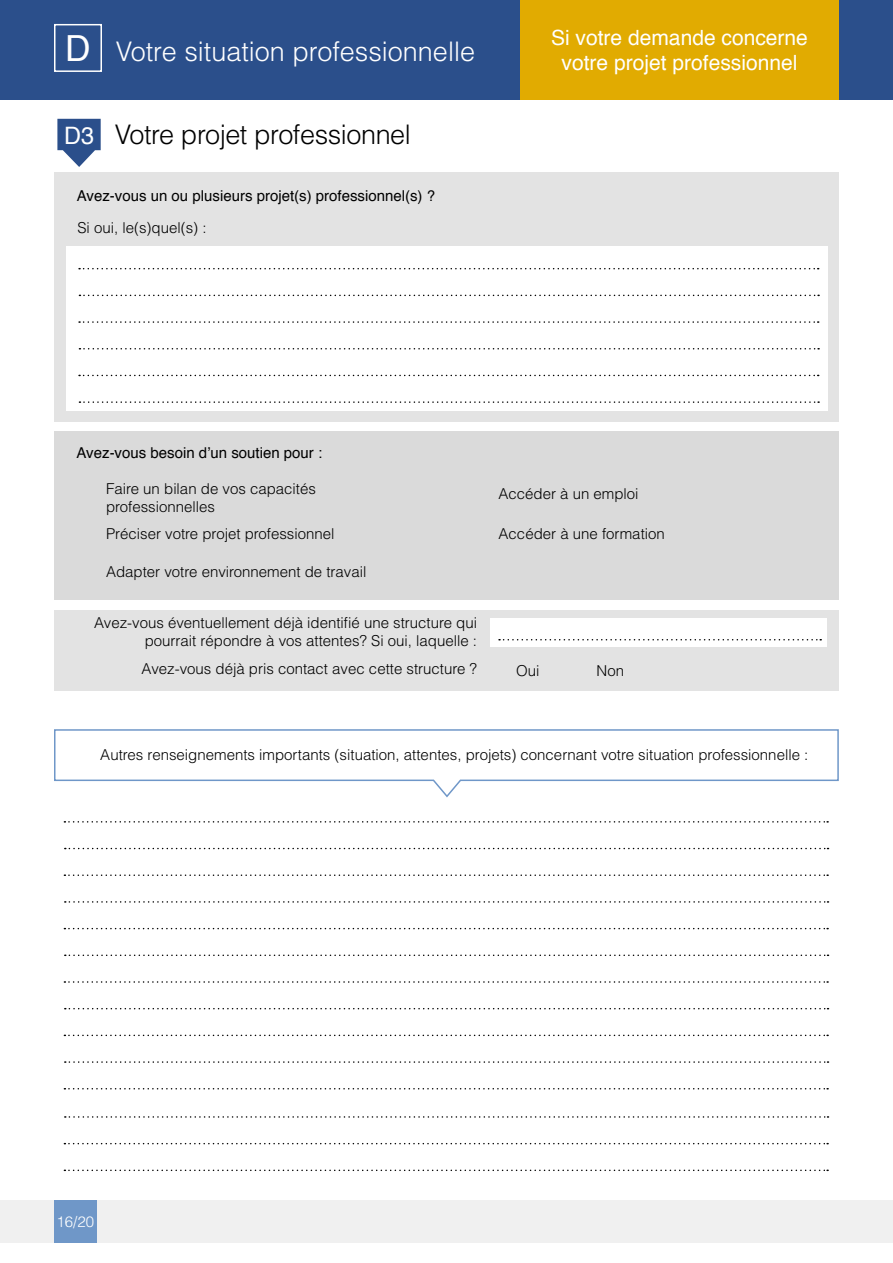
<style>
.page{position:relative;width:893px;height:1263px;background:#fff}
.page>*{position:absolute;margin:0;border:0;box-sizing:border-box;transform-origin:0 0}
.t1{font:36px "Helvetica";color:#fff}
.t2{font:300 27px "Helvetica";color:#fff}
.t3{font:300 27px "Helvetica";letter-spacing:-.015em;color:#000}
.t4{font:24px "Helvetica";color:#fff}
.t5{font:21px/25.2px "Helvetica";color:#fff;text-align:center}
.t6{font:300 15px/18px "Helvetica";color:#000;text-align:right}
.t7{font:15px "Helvetica";color:#000}
.t8{font:300 15px "Helvetica";color:#fff}
</style>
<div class="page">
<div style="left:0;top:1200px;width:893px;height:43px;background:#f0f0f0"></div>
<div style="left:54px;top:1200px;width:43px;height:43px;background:#6f97c8"></div>
<div style="left:54px;top:172px;width:785px;height:250px;background:#e3e3e3"></div>
<div style="left:54px;top:431px;width:785px;height:168px;background:#dadada"></div>
<div style="left:54px;top:610px;width:785px;height:81px;background:#e3e3e3"></div>
<div style="left:490px;top:618px;width:337px;height:28px;background:#fff"></div>
<div style="left:66px;top:246px;width:762px;height:165px;background:#fff"></div>
<div style="left:1px;top:0;width:892px;height:99px;background:#2b4f8b"></div>
<svg style="left:499px;top:639px;width:322px;height:1px"></svg>
<svg style="left:54px;top:729px;width:785px;height:69px"></svg>
<svg style="left:79px;top:321px;width:740px;height:2px"></svg>
<svg style="left:79px;top:268px;width:740px;height:1px"></svg>
<svg style="left:79px;top:375px;width:740px;height:1px"></svg>
<svg style="left:79px;top:348px;width:740px;height:1px"></svg>
<svg style="left:79px;top:295px;width:740px;height:1px"></svg>
<svg style="left:79px;top:401px;width:740px;height:2px"></svg>
<svg style="left:64px;top:874px;width:764px;height:2px"></svg>
<svg style="left:64px;top:981px;width:764px;height:2px"></svg>
<svg style="left:64px;top:1088px;width:764px;height:1px"></svg>
<svg style="left:64px;top:1143px;width:764px;height:1px"></svg>
<svg style="left:64px;top:1169px;width:764px;height:2px"></svg>
<svg style="left:64px;top:821px;width:764px;height:1px"></svg>
<svg style="left:64px;top:928px;width:764px;height:1px"></svg>
<svg style="left:64px;top:1035px;width:764px;height:1px"></svg>
<svg style="left:65px;top:901px;width:763px;height:2px"></svg>
<svg style="left:65px;top:1008px;width:763px;height:1px"></svg>
<svg style="left:65px;top:848px;width:763px;height:1px"></svg>
<svg style="left:65px;top:954px;width:763px;height:2px"></svg>
<svg style="left:65px;top:1061px;width:763px;height:2px"></svg>
<svg style="left:65px;top:1116px;width:763px;height:2px"></svg>
<svg style="left:57px;top:119px;width:44px;height:48px"></svg>
<div style="left:54px;top:24px;width:48px;height:48px;border:2px solid #fff"></div>
<div style="left:520px;top:0;width:319px;height:100px;background:#e1ab01"></div>
<h1 class="t1" style="left:65px;top:21px;width:27px">D</h1>
<h3 class="t5" style="left:551px;top:26px;width:258px">Si votre demande concerne votre projet professionnel</h3>
<h2 class="t2" style="left:116px;top:34px;width:361px">Votre situation professionnelle</h2>
<h3 class="t4" style="left:64px;top:117px;width:32px">D3</h3>
<h2 class="t3" style="left:115px;top:118px;width:298px">Votre projet professionnel</h2>
<p class="t7" style="left:77px;top:184px;width:360px">Avez-vous un ou plusieurs projet(s) professionnel(s) ?</p>
<p class="t6" style="left:77px;top:218px;width:131px">Si oui, le(s)quel(s) :</p>
<p class="t7" style="left:77px;top:442px;width:247px">Avez-vous besoin d’un soutien pour :</p>
<p class="t6" style="left:106px;top:480px;width:211px;text-align:left">Faire un bilan de vos capacités professionnelles</p>
<p class="t6" style="left:499px;top:484px;width:142px">Accéder à un emploi</p>
<p class="t6" style="left:106px;top:524px;width:230px">Préciser votre projet professionnel</p>
<p class="t6" style="left:106px;top:562px;width:262px">Adapter votre environnement de travail</p>
<p class="t6" style="left:94px;top:614px;width:384px">Avez-vous éventuellement déjà identifié une structure qui pourrait répondre à vos attentes? Si oui, laquelle :</p>
<p class="t6" style="left:142px;top:660px;width:337px">Avez-vous déjà pris contact avec cette structure ?</p>
<p class="t6" style="left:499px;top:524px;width:168px">Accéder à une formation</p>
<p class="t6" style="left:516px;top:661px;width:25px">Oui</p>
<p class="t6" style="left:596px;top:661px;width:29px">Non</p>
<p class="t6" style="left:100px;top:746px;width:710px">Autres renseignements importants (situation, attentes, projets) concernant votre situation professionnelle :</p>
<p class="t8" style="left:56px;top:1212px;width:39px">16/20</p>
</div>
